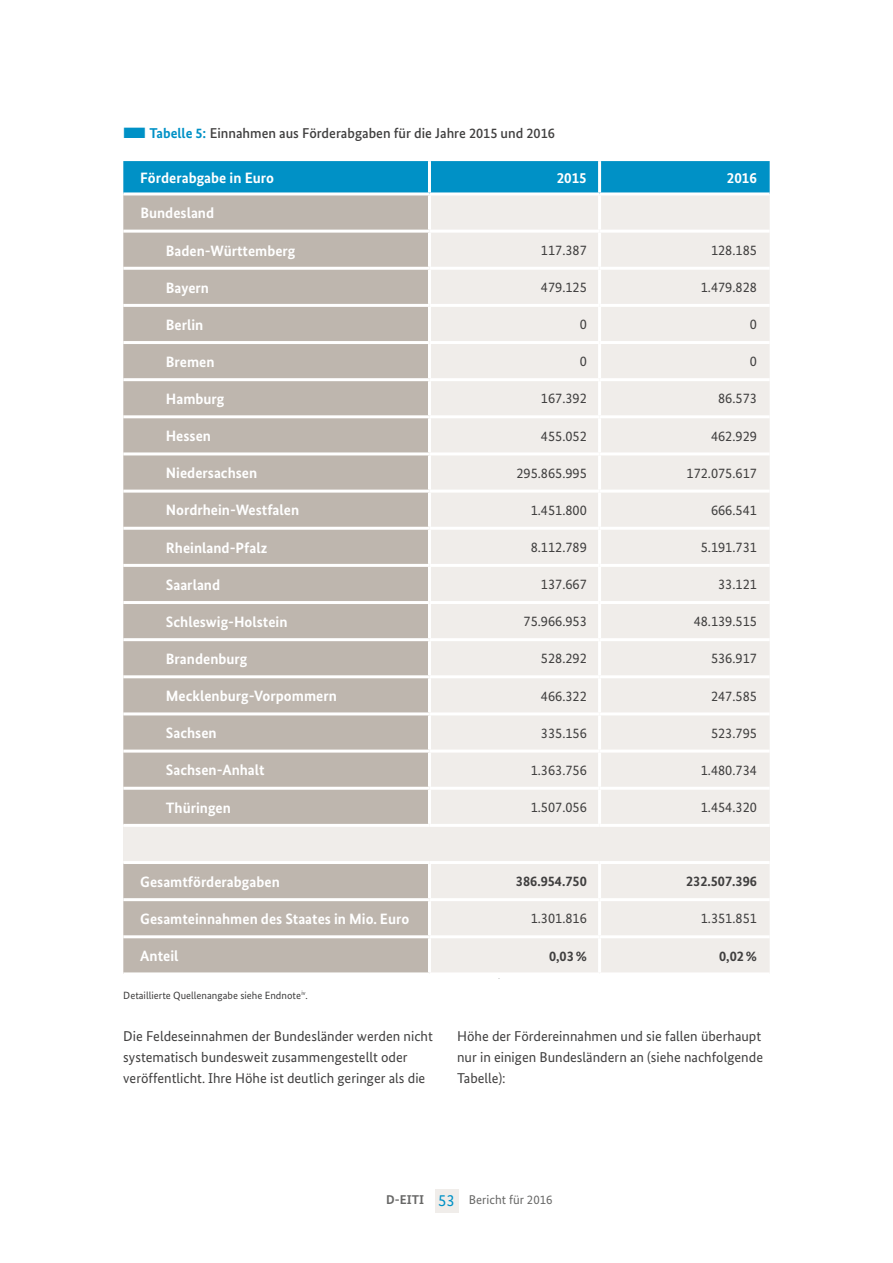
<style>
.page{position:relative;width:893px;height:1263px;background:#fff}
.page>*{position:absolute;margin:0;border:0;box-sizing:border-box;transform-origin:0 0}
.t1{font:700 15px "Bundes Sans";color:#fff}
.t2{font:14.25px/21px "Bundes Sans";color:#403f3f}
.t3{font:500 14.25px "Bundes Sans";color:#403f3f}
.t4{font:700 14.25px "Bundes Sans";color:#403f3f}
.t5{font:12.75px "Bundes Sans";color:#686867}
.t6{font:10.5px "Bundes Sans";color:#403f3f}
.s1{color:#0091c6}
.s2{font-weight:700;color:#0091c6}
.s3{font-weight:700}
.s4{font-size:16.5px;color:#0091c6}
</style>
<div class="page">
<div style="left:435px;top:1189px;width:24px;height:24px;background:#f0edea"></div>
<div style="left:123px;top:161px;width:647px;height:31px;background:#0091c6"></div>
<div style="left:123px;top:195px;width:305px;height:777px;background:#beb6ae"></div>
<div style="left:431px;top:195px;width:339px;height:777px;background:#f0edea"></div>
<div style="left:123px;top:825px;width:647px;height:37px;background:#f0edea"></div>
<hr style="left:123px;top:230px;width:306px;height:3px;background:#fff">
<hr style="left:429px;top:230px;width:171px;height:3px;background:#fff">
<hr style="left:600px;top:230px;width:170px;height:3px;background:#fff">
<hr style="left:123px;top:267px;width:306px;height:3px;background:#fff">
<hr style="left:429px;top:267px;width:171px;height:3px;background:#fff">
<hr style="left:600px;top:267px;width:170px;height:3px;background:#fff">
<hr style="left:123px;top:304px;width:306px;height:3px;background:#fff">
<hr style="left:429px;top:304px;width:171px;height:3px;background:#fff">
<hr style="left:600px;top:304px;width:170px;height:3px;background:#fff">
<hr style="left:123px;top:341px;width:306px;height:3px;background:#fff">
<hr style="left:429px;top:341px;width:171px;height:3px;background:#fff">
<hr style="left:600px;top:341px;width:170px;height:3px;background:#fff">
<hr style="left:123px;top:378px;width:306px;height:3px;background:#fff">
<hr style="left:429px;top:378px;width:171px;height:3px;background:#fff">
<hr style="left:600px;top:378px;width:170px;height:3px;background:#fff">
<hr style="left:123px;top:415px;width:306px;height:3px;background:#fff">
<hr style="left:429px;top:415px;width:171px;height:3px;background:#fff">
<hr style="left:600px;top:415px;width:170px;height:3px;background:#fff">
<hr style="left:123px;top:452px;width:306px;height:3px;background:#fff">
<hr style="left:429px;top:452px;width:171px;height:3px;background:#fff">
<hr style="left:600px;top:452px;width:170px;height:3px;background:#fff">
<hr style="left:123px;top:490px;width:306px;height:3px;background:#fff">
<hr style="left:429px;top:490px;width:171px;height:3px;background:#fff">
<hr style="left:600px;top:490px;width:170px;height:3px;background:#fff">
<hr style="left:123px;top:527px;width:306px;height:3px;background:#fff">
<hr style="left:429px;top:527px;width:171px;height:3px;background:#fff">
<hr style="left:600px;top:527px;width:170px;height:3px;background:#fff">
<hr style="left:123px;top:564px;width:306px;height:3px;background:#fff">
<hr style="left:429px;top:564px;width:171px;height:3px;background:#fff">
<hr style="left:600px;top:564px;width:170px;height:3px;background:#fff">
<hr style="left:123px;top:601px;width:306px;height:3px;background:#fff">
<hr style="left:429px;top:601px;width:171px;height:3px;background:#fff">
<hr style="left:600px;top:601px;width:170px;height:3px;background:#fff">
<hr style="left:123px;top:638px;width:306px;height:3px;background:#fff">
<hr style="left:429px;top:638px;width:171px;height:3px;background:#fff">
<hr style="left:600px;top:638px;width:170px;height:3px;background:#fff">
<hr style="left:123px;top:675px;width:306px;height:3px;background:#fff">
<hr style="left:429px;top:675px;width:171px;height:3px;background:#fff">
<hr style="left:600px;top:675px;width:170px;height:3px;background:#fff">
<hr style="left:123px;top:712px;width:306px;height:3px;background:#fff">
<hr style="left:429px;top:712px;width:171px;height:3px;background:#fff">
<hr style="left:600px;top:712px;width:170px;height:3px;background:#fff">
<hr style="left:123px;top:750px;width:306px;height:3px;background:#fff">
<hr style="left:429px;top:750px;width:171px;height:3px;background:#fff">
<hr style="left:600px;top:750px;width:170px;height:3px;background:#fff">
<hr style="left:123px;top:787px;width:306px;height:3px;background:#fff">
<hr style="left:429px;top:787px;width:171px;height:3px;background:#fff">
<hr style="left:600px;top:787px;width:170px;height:3px;background:#fff">
<hr style="left:123px;top:898px;width:306px;height:3px;background:#fff">
<hr style="left:429px;top:898px;width:171px;height:3px;background:#fff">
<hr style="left:600px;top:898px;width:170px;height:3px;background:#fff">
<hr style="left:123px;top:935px;width:306px;height:3px;background:#fff">
<hr style="left:429px;top:935px;width:171px;height:3px;background:#fff">
<hr style="left:600px;top:935px;width:170px;height:3px;background:#fff">
<hr style="left:428px;top:161px;width:3px;height:31px;background:#fff">
<hr style="left:598px;top:161px;width:3px;height:31px;background:#fff">
<hr style="left:598px;top:195px;width:3px;height:35px;background:#fff">
<hr style="left:598px;top:233px;width:3px;height:34px;background:#fff">
<hr style="left:598px;top:270px;width:3px;height:34px;background:#fff">
<hr style="left:598px;top:307px;width:3px;height:34px;background:#fff">
<hr style="left:598px;top:344px;width:3px;height:34px;background:#fff">
<hr style="left:598px;top:381px;width:3px;height:34px;background:#fff">
<hr style="left:598px;top:418px;width:3px;height:34px;background:#fff">
<hr style="left:598px;top:455px;width:3px;height:35px;background:#fff">
<hr style="left:598px;top:493px;width:3px;height:34px;background:#fff">
<hr style="left:598px;top:530px;width:3px;height:34px;background:#fff">
<hr style="left:598px;top:567px;width:3px;height:34px;background:#fff">
<hr style="left:598px;top:604px;width:3px;height:34px;background:#fff">
<hr style="left:598px;top:641px;width:3px;height:34px;background:#fff">
<hr style="left:598px;top:678px;width:3px;height:34px;background:#fff">
<hr style="left:598px;top:715px;width:3px;height:35px;background:#fff">
<hr style="left:598px;top:753px;width:3px;height:34px;background:#fff">
<hr style="left:598px;top:790px;width:3px;height:34px;background:#fff">
<hr style="left:598px;top:864px;width:3px;height:34px;background:#fff">
<hr style="left:598px;top:901px;width:3px;height:34px;background:#fff">
<hr style="left:598px;top:938px;width:3px;height:34px;background:#fff">
<hr style="left:123px;top:824px;width:306px;height:3px;background:#fff">
<hr style="left:429px;top:824px;width:171px;height:3px;background:#fff">
<hr style="left:600px;top:824px;width:170px;height:3px;background:#fff">
<hr style="left:123px;top:861px;width:306px;height:3px;background:#fff">
<hr style="left:429px;top:861px;width:171px;height:3px;background:#fff">
<hr style="left:600px;top:861px;width:170px;height:3px;background:#fff">
<p class="t3" style="left:123px;top:124px;width:433px"><span class="s1">■</span><span class="s2">Tabelle 5:</span> Einnahmen aus Förderabgaben für die Jahre 2015 und 2016</p>
<p class="t1" style="left:140px;top:169px;width:135px">Förderabgabe in Euro</p>
<p class="t1" style="left:557px;top:169px;width:31px">2015</p>
<p class="t1" style="left:727px;top:169px;width:31px">2016</p>
<p class="t1" style="left:140px;top:204px;width:75px">Bundesland</p>
<p class="t1" style="left:166px;top:241px;width:131px">Baden-Württemberg</p>
<p class="t2" style="left:541px;top:239px;width:47px">117.387</p>
<p class="t2" style="left:711px;top:239px;width:47px">128.185</p>
<p class="t1" style="left:166px;top:278px;width:45px">Bayern</p>
<p class="t2" style="left:541px;top:276px;width:47px">479.125</p>
<p class="t2" style="left:701px;top:276px;width:58px">1.479.828</p>
<p class="t1" style="left:166px;top:315px;width:39px">Berlin</p>
<p class="t2" style="left:580px;top:314px;width:9px">0</p>
<p class="t2" style="left:750px;top:314px;width:9px">0</p>
<p class="t1" style="left:166px;top:353px;width:50px">Bremen</p>
<p class="t2" style="left:580px;top:351px;width:9px">0</p>
<p class="t2" style="left:750px;top:351px;width:9px">0</p>
<p class="t1" style="left:166px;top:390px;width:60px">Hamburg</p>
<p class="t2" style="left:541px;top:388px;width:47px">167.392</p>
<p class="t2" style="left:718px;top:388px;width:40px">86.573</p>
<p class="t1" style="left:166px;top:427px;width:47px">H essen</p>
<p class="t2" style="left:541px;top:425px;width:47px">455.052</p>
<p class="t2" style="left:711px;top:425px;width:47px">462.929</p>
<p class="t1" style="left:166px;top:464px;width:93px">N iedersachsen</p>
<p class="t2" style="left:516px;top:462px;width:72px">295.865.995</p>
<p class="t2" style="left:687px;top:462px;width:72px">172.075.617</p>
<p class="t1" style="left:166px;top:501px;width:135px">Nordrhein-Westfalen</p>
<p class="t2" style="left:531px;top:499px;width:58px">1.451.800</p>
<p class="t2" style="left:711px;top:499px;width:47px">666.541</p>
<p class="t1" style="left:166px;top:538px;width:103px">Rheinland-Pfalz</p>
<p class="t2" style="left:531px;top:536px;width:58px">8.112.789</p>
<p class="t2" style="left:701px;top:536px;width:58px">5.191.731</p>
<p class="t1" style="left:166px;top:575px;width:56px">Saarland</p>
<p class="t2" style="left:541px;top:574px;width:47px">137.667</p>
<p class="t2" style="left:718px;top:574px;width:40px">33.121</p>
<p class="t1" style="left:166px;top:613px;width:123px">Schleswig-H olstein</p>
<p class="t2" style="left:524px;top:611px;width:65px">75.966.953</p>
<p class="t2" style="left:694px;top:611px;width:65px">48.139.515</p>
<p class="t1" style="left:166px;top:650px;width:83px">Brandenburg</p>
<p class="t2" style="left:541px;top:648px;width:47px">528.292</p>
<p class="t2" style="left:711px;top:648px;width:47px">536.917</p>
<p class="t1" style="left:166px;top:687px;width:173px">Mecklenburg-Vorpommern</p>
<p class="t2" style="left:541px;top:685px;width:47px">466.322</p>
<p class="t2" style="left:711px;top:685px;width:47px">247.585</p>
<p class="t1" style="left:166px;top:724px;width:52px">Sachsen</p>
<p class="t2" style="left:541px;top:722px;width:47px">335.156</p>
<p class="t2" style="left:711px;top:722px;width:47px">523.795</p>
<p class="t1" style="left:166px;top:761px;width:100px">Sachsen-Anhalt</p>
<p class="t2" style="left:531px;top:759px;width:58px">1.363.756</p>
<p class="t2" style="left:701px;top:759px;width:58px">1.480.734</p>
<p class="t1" style="left:166px;top:798px;width:67px">Thüringen</p>
<p class="t2" style="left:531px;top:796px;width:58px">1.507.056</p>
<p class="t2" style="left:701px;top:796px;width:58px">1.454.320</p>
<p class="t1" style="left:140px;top:872px;width:141px">Gesamtförderabgaben</p>
<p class="t4" style="left:516px;top:873px;width:72px">386.954.750</p>
<p class="t4" style="left:686px;top:873px;width:72px">232.507.396</p>
<p class="t1" style="left:140px;top:910px;width:271px">Gesamteinnahmen des Staates in Mio. Euro</p>
<p class="t2" style="left:531px;top:908px;width:58px">1.301.816</p>
<p class="t2" style="left:701px;top:908px;width:58px">1.351.851</p>
<p class="t1" style="left:140px;top:947px;width:40px">Anteil</p>
<p class="t4" style="left:549px;top:947px;width:39px">0,03%</p>
<p class="t4" style="left:719px;top:947px;width:39px">0,02%</p>
<p class="t6" style="left:123px;top:989px;width:186px">Detaillierte Quellenangabe siehe Endnote<sup>iv</sup>.</p>
<p class="t2" style="left:123px;top:1026px;width:311px">Die Feldeseinnahmen der Bundesländer werden nicht systematisch bundesweit zusammengestellt oder veröffentlicht. Ihre Höhe ist deutlich geringer als die</p>
<p class="t2" style="left:457px;top:1026px;width:307px">Höhe der Fördereinnahmen und sie fallen überhaupt nur in einigen Bundesländern an (siehe nachfolgende<br>Tabelle):</p>
<p class="t5" style="left:386px;top:1192px;width:168px"><span class="s3">D-EITI</span> <span class="s4">53</span> Bericht für 2016</p>
</div>
